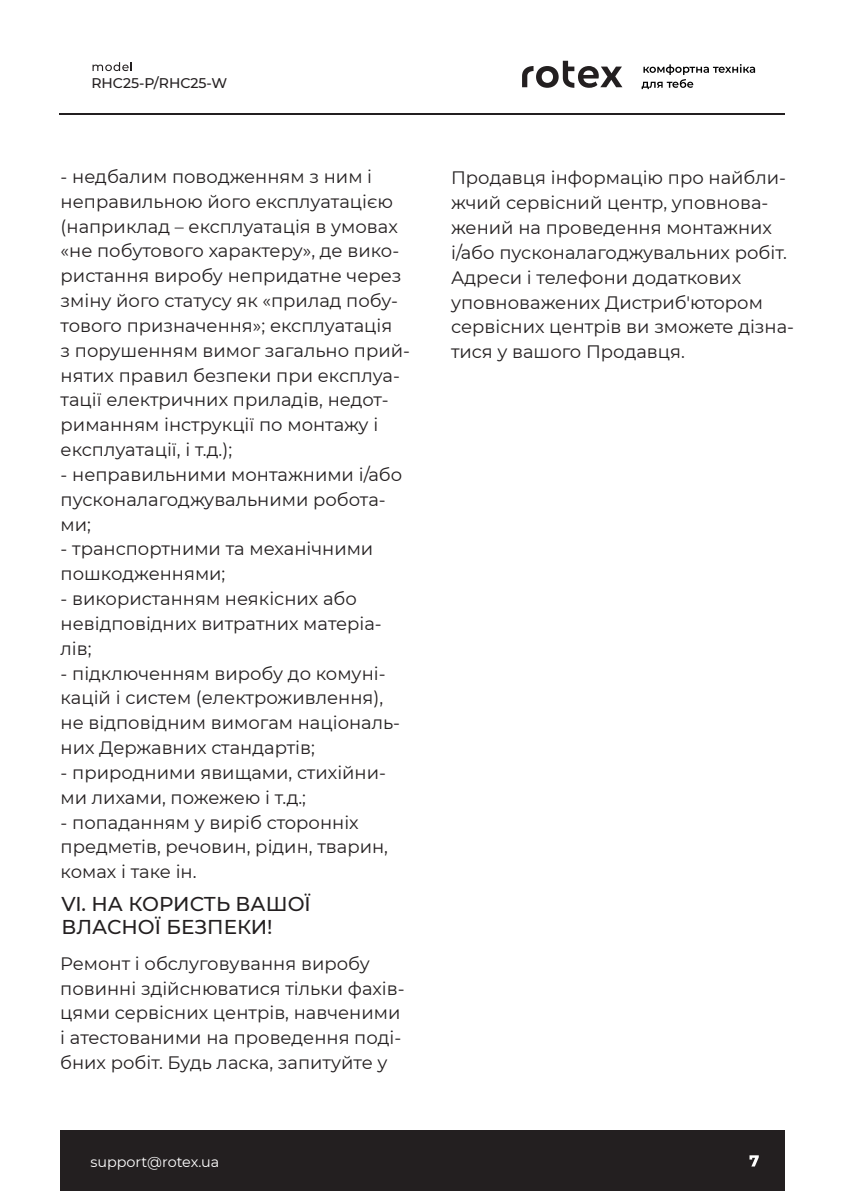
<style>
.page{position:relative;width:846px;height:1192px;background:#fff}
.page>*{position:absolute;margin:0;border:0;box-sizing:border-box;transform-origin:0 0}
.t1{font:500 20px/23.2px "Montserrat";color:#231f20}
.t2{font:18px/24.8px "Montserrat";color:#231f20}
.t3{font:14.4px "Montserrat";color:#fff}
.t4{font:500 14px "Montserrat";color:#231f20}
</style>
<div class="page">
<div style="left:60px;top:1130px;width:724px;height:61px;background:#231f20"></div>
<hr style="left:60px;top:114px;width:725px;height:1px;background:#231f20">
<svg style="left:749px;top:1155px;width:10px;height:11px"></svg>
<svg style="left:522px;top:61px;width:100px;height:27px"></svg>
<svg style="left:641px;top:64px;width:114px;height:25px"></svg>
<svg style="left:93px;top:62px;width:39px;height:9px"></svg>
<p class="t4" style="left:91px;top:73px;width:137px">RHC25-P/RHC25-W</p>
<p class="t2" style="left:61px;top:164px;width:351px">- недбалим поводженням з ним і неправильною його експлуатацією (наприклад – експлуатація в умовах «не побутового характеру», де вико&shy;ристання виробу непридатне через зміну його статусу як «прилад побу&shy;тового призначення»; експлуатація<br>з порушенням вимог загально прий&shy;нятих правил безпеки при експлуа&shy;тації електричних приладів, недот&shy;риманням інструкції по монтажу і експлуатації, і т.д.);</p>
<p class="t2" style="left:61px;top:461px;width:343px">- неправильними монтажними і/або пусконалагоджувальними робота&shy;ми;</p>
<p class="t2" style="left:61px;top:536px;width:314px">- транспортними та механічними пошкодженнями;</p>
<p class="t2" style="left:61px;top:585px;width:323px">- використанням неякісних або невідповідних витратних матеріа&shy;лів;</p>
<p class="t2" style="left:61px;top:660px;width:341px">- підключенням виробу до комуні&shy;кацій і систем (електроживлення), не відповідним вимогам національ&shy;них Державних стандартів;</p>
<p class="t2" style="left:61px;top:759px;width:327px">- природними явищами, стихійни&shy;ми лихами, пожежею і т.д.;</p>
<p class="t2" style="left:61px;top:809px;width:329px">- попаданням у виріб сторонніх предметів, речовин, рідин, тварин, комах і таке ін.</p>
<p class="t1" style="left:61px;top:891px;width:251px">VI. НА КОРИСТЬ ВАШОЇ<br>ВЛАСНОЇ БЕЗПЕКИ!</p>
<p class="t2" style="left:60px;top:950px;width:346px">Ремонт і обслуговування виробу повинні здійснюватися тільки фахів&shy;цями сервісних центрів, навченими і атестованими на проведення поді&shy;бних робіт. Будь ласка, запитуйте у</p>
<p class="t3" style="left:90px;top:1151px;width:130px">support@rotex.ua</p>
<p class="t2" style="left:451px;top:165px;width:344px">Продавця iнформацiю про найбли&shy;жчий сервісний центр, уповнова&shy;жений на проведення монтажних і/або пусконалагоджувальних робіт.<br>Адреси і телефони додаткових уповноважених Дистриб'ютором сервісних центрів ви зможете дізна&shy;тися у вашого Продавця.</p>
</div>
